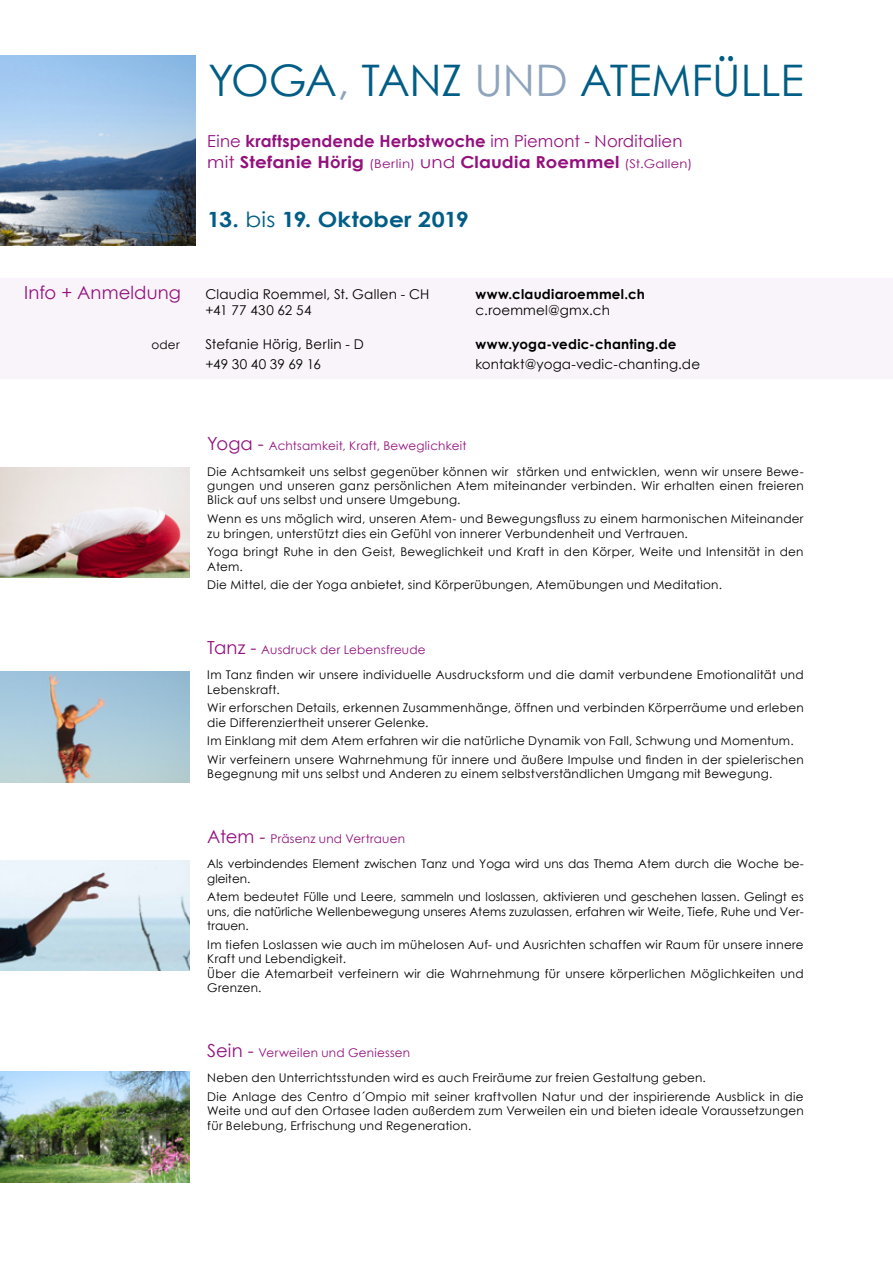
<style>
.page{position:relative;width:893px;height:1263px;background:#fff}
.page>*{position:absolute;margin:0;border:0;box-sizing:border-box;transform-origin:0 0}
.t1{font:43.5px "Century Gothic";letter-spacing:-.005em;color:#005d85}
.t2{font:700 21px "Century Gothic";color:#005d85;scale:1.11 1}
.t3{font:18px "Century Gothic";color:#93117e}
.t4{font:700 16.5px/21px "Century Gothic";letter-spacing:.01em;color:#93117e}
.t5{font:13.5px "Century Gothic";letter-spacing:.015em;color:#000}
.t6{font:700 13.5px "Century Gothic";letter-spacing:.02em;color:#000}
.t7{font:12px/14.4px "Century Gothic";letter-spacing:.02em;color:#000}
.t8{font:12px/25.2px "Century Gothic";color:#000}
.s1{color:#8ea4bd}
.s2{font-weight:400}
.s3{font-weight:400;font-size:12px}
.s4{font-size:18px;color:#93117e}
.s5{color:#93117e}
</style>
<div class="page">
<div style="left:0;top:278px;width:893px;height:100px;background:#f9f4f9"></div>
<img style="left:0;top:55px;width:196px;height:191px">
<img style="left:0;top:672px;width:189px;height:110px">
<img style="left:0;top:860px;width:189px;height:111px">
<img style="left:0;top:1071px;width:189px;height:111px">
<img style="left:0;top:467px;width:189px;height:111px">
<h1 class="t1" style="left:208px;top:50px;width:591px">Yoga<span class="s1">,</span> Tanz <span class="s1">und</span> AtemFÜLLE</h1>
<h3 class="t4" style="left:207px;top:130px;width:486px"><span class="s2">Eine</span> kraftspendende Herbstwoche <span class="s2">im Piemont - N orditalien mit</span> Stefanie Hörig <span class="s3">(Berlin)</span> <span class="s2">und</span> Claudia Roemmel <span class="s3">(St.Gallen)</span></h3>
<h2 class="t2" style="left:207px;top:204px;width:237px">13. <span class="s2">bis</span> 19. Oktober 2019</h2>
<h3 class="t3" style="left:24px;top:280px;width:158px">Info + Anmeldung</h3>
<p class="t5" style="left:205px;top:285px;width:225px">Claudia Roemmel, St. Gallen - CH</p>
<p class="t6" style="left:475px;top:284px;width:171px">www.claudiaroemmel.ch</p>
<p class="t5" style="left:205px;top:301px;width:108px">+41 77 430 62 54</p>
<p class="t5" style="left:475px;top:301px;width:136px">c.roemmel@gmx.ch</p>
<p class="t7" style="left:151px;top:337px;width:30px">oder</p>
<p class="t5" style="left:205px;top:335px;width:160px">Stefanie Hörig, Berlin - D</p>
<p class="t6" style="left:475px;top:334px;width:203px">www.yoga-vedic-chanting.de</p>
<p class="t5" style="left:205px;top:355px;width:117px">+49 30 40 39 69 16</p>
<p class="t5" style="left:475px;top:355px;width:226px">kontakt@yoga-vedic-chanting.de</p>
<p class="t7" style="left:207px;top:433px;width:598px;line-height:25.2px"><span class="s4">Yoga -</span> <span class="s5">Achtsamkeit, Kraft, Beweglichkeit<br></span>Die Achtsamkeit uns selbst gegenüber können wir stärken und entwicklen, wenn wir unsere Bewe-</p>
<p class="t7" style="left:207px;top:478px;width:598px">gungen und unseren ganz persönlichen Atem miteinander verbinden. Wir erhalten einen freieren<br>Blick auf uns selbst und unsere U mgebung.</p>
<p class="t7" style="left:207px;top:511px;width:598px">Wenn es uns möglich wird, unseren Atem- und Bewegungsfluss zu einem harmonischen Miteinander zu bringen, unterstützt dies ein Gefühl von innerer Verbundenheit und Vertrauen.</p>
<p class="t7" style="left:207px;top:544px;width:598px">Yoga bringt Ruhe in den Geist, Beweglichkeit und Kraft in den Körper, Weite und Intensität in den<br>Atem.</p>
<p class="t7" style="left:207px;top:577px;width:516px">Die Mittel, die der Yoga anbietet, sind Körperübungen, Atemübungen und Meditation.</p>
<p class="t7" style="left:207px;top:637px;width:598px;line-height:25.2px"><span class="s4">Tanz -</span> <span class="s5">Ausdruck der Lebensfreude<br></span>Im Tanz finden wir unsere individuelle Ausdrucksform und die damit verbundene Emotionalität und</p>
<p class="t7" style="left:207px;top:680px;width:598px;line-height:18.6px">Lebenskraft.<br>Wir erforschen Details, erkennen Zusammenhänge, öffnen und verbinden Körperräume und erleben</p>
<p class="t7" style="left:207px;top:713px;width:598px;line-height:18.6px">die Differenziertheit unserer Gelenke.<br>Im Einklang mit dem Atem erfahren wir die natürliche Dynamik von Fall, Schwung und Momentum.<br>Wir verfeinern unsere Wahrnehmung für innere und äußere Impulse und finden in der spielerischen</p>
<p class="t7" style="left:207px;top:767px;width:567px">Begegnung mit uns selbst und Anderen zu einem selbstverständlichen U mgang mit Bewegung.</p>
<p class="t8" style="left:207px;top:826px;width:598px"><span class="s4">Atem -</span> <span class="s5">Präsenz und Vertrauen<br></span>Als verbindendes Element zwischen Tanz und Yoga wird uns das Thema Atem durch die Woche be-</p>
<p class="t8" style="left:207px;top:869px;width:598px;line-height:18.6px">gleiten.<br>Atem bedeutet Fülle und Leere, sammeln und loslassen, aktivieren und geschehen lassen. Gelingt es</p>
<p class="t8" style="left:207px;top:904px;width:598px;line-height:14.4px">uns, die natürliche Wellenbewegung unseres Atems zuzulassen, erfahren wir Weite, Tiefe, Ruhe und Ver&shy;trauen.</p>
<p class="t7" style="left:207px;top:937px;width:598px">Im tiefen Loslassen wie auch im mühelosen Auf- und Ausrichten schaffen wir Raum für unsere innere Kraft und Lebendigkeit.<br>Über die Atemarbeit verfeinern wir die Wahrnehmung für unsere körperlichen Möglichkeiten und Grenzen.</p>
<p class="t7" style="left:207px;top:1040px;width:500px;line-height:25.2px"><span class="s4">Sein -</span> <span class="s5">Verweilen und Geniessen<br></span>N eben den U nterrichtsstunden wird es auch Freiräume zur freien Gestaltung geben.</p>
<p class="t7" style="left:207px;top:1089px;width:598px;text-align:justify">Die Anlage des Centro d´Ompio mit seiner kraftvollen N atur und der inspirierende Ausblick in die Weite und auf den Ortasee laden außerdem zum Verweilen ein und bieten ideale Voraussetzungen für Belebung, Erfrischung und Regeneration.</p>
</div>
